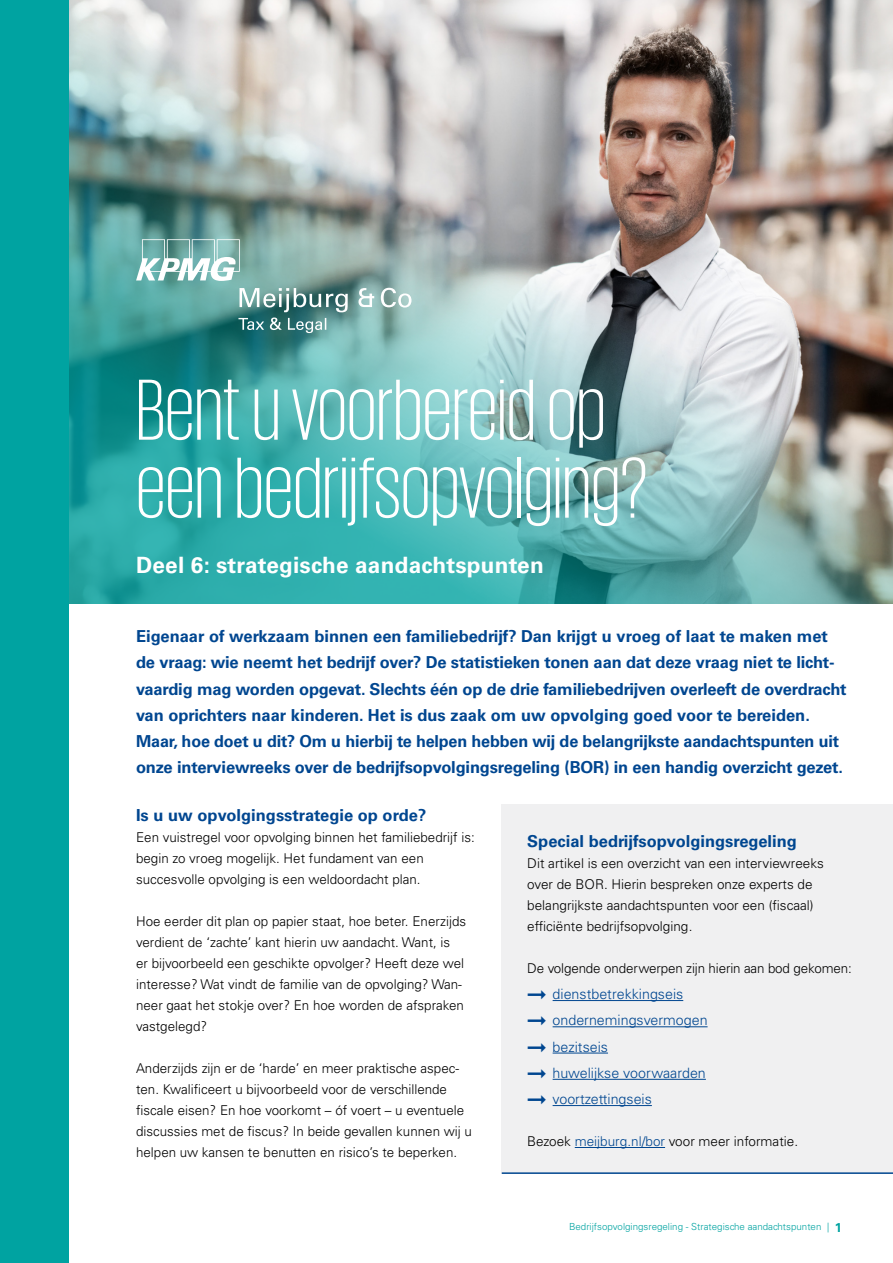
<style>
.page{position:relative;width:893px;height:1263px;background:#fff}
.page>*{position:absolute;margin:0;border:0;box-sizing:border-box;transform-origin:0 0}
.t1{font:300 88.5px/78px "KPMG";color:#fff}
.t2{font:700 22.5px "Univers LT Std";letter-spacing:.01em;color:#fff}
.t3{font:700 16.5px/26.2px "Univers LT Std";letter-spacing:-.01em;color:#004690}
.t4{font:300 14.25px/26.2px "Univers LT Std";color:#004690}
.t5{font:300 13.5px/21px "Univers LT Std";color:#000}
.t6{font:300 9.75px "Univers LT Std";color:#00a3a1}
.s1{color:#004690}
.s2{font-weight:700;font-size:12.75px}
</style>
<div class="page">
<div style="left:502px;top:805px;width:391px;height:369px;background:#f0f0f1"></div>
<img style="left:68px;top:0;width:825px;height:604px">
<hr style="left:502px;top:1172px;width:391px;height:2px;background:#004690">
<hr style="left:553px;top:1000px;width:130px;height:1px;background:#004690">
<hr style="left:553px;top:1026px;width:155px;height:1px;background:#004690">
<hr style="left:553px;top:1053px;width:55px;height:1px;background:#004690">
<hr style="left:553px;top:1079px;width:153px;height:1px;background:#004690">
<hr style="left:553px;top:1105px;width:99px;height:1px;background:#004690">
<hr style="left:575px;top:1147px;width:90px;height:1px;background:#004690">
<svg style="left:136px;top:239px;width:275px;height:94px;background:#7daca7"></svg>
<div style="left:0;top:0;width:68px;height:1263px;background:#00a3a1"></div>
<h1 class="t1" style="left:136px;top:369px;width:513px">Bent u voorbereid op een bedrijfsopvolging?</h1>
<h2 class="t2" style="left:136px;top:552px;width:409px">Deel 6: strategische aandachtspunten</h2>
<p class="t3" style="left:136px;top:623px;width:712px">Eigenaar of werkzaam binnen een familiebedrijf? Dan krijgt u vroeg of laat te maken met de vraag: wie neemt het bedrijf over? De statistieken tonen aan dat deze vraag niet te licht&shy;vaardig mag worden opgevat. Slechts één op de drie familiebedrijven overleeft de overdracht van oprichters naar kinderen. Het is dus zaak om uw opvolging goed voor te bereiden.<br>Maar, hoe doet u dit? Om u hierbij te helpen hebben wij de belangrijkste aandachtspunten uit onze interviewreeks over de bedrijfsopvolgingsregeling (BOR) in een handig overzicht gezet.</p>
<p class="t3" style="left:136px;top:802px;width:292px">Is u uw opvolgingsstrategie op orde?</p>
<p class="t5" style="left:136px;top:826px;width:340px">Een vuistregel voor opvolging binnen het familiebedrijf is: begin zo vroeg mogelijk. Het fundament van een succesvolle opvolging is een weldoordacht plan.</p>
<p class="t5" style="left:136px;top:910px;width:332px">Hoe eerder dit plan op papier staat, hoe beter. Enerzijds verdient de ‘zachte’ kant hierin uw aandacht. Want, is<br>er bijvoorbeeld een geschikte opvolger? Heeft deze wel interesse? Wat vindt de familie van de opvolging? Wan&shy;neer gaat het stokje over? En hoe worden de afspraken vastgelegd?</p>
<p class="t5" style="left:136px;top:1057px;width:337px">Anderzijds zijn er de ‘harde’ en meer praktische aspec&shy;ten. Kwalificeert u bijvoorbeeld voor de verschillende fiscale eisen? En hoe voorkomt – óf voert – u eventuele discussies met de fiscus? In beide gevallen kunnen wij u helpen uw kansen te benutten en risico’s te beperken.</p>
<p class="t3" style="left:527px;top:828px;width:271px">Special bedrijfsopvolgingsregeling</p>
<p class="t5" style="left:527px;top:852px;width:298px">Dit artikel is een overzicht van een interviewreeks over de BOR. Hierin bespreken onze experts de belangrijkste aandachtspunten voor een (fiscaal) efficiënte bedrijfsopvolging.</p>
<p class="t5" style="left:527px;top:957px;width:326px">De volgende onderwerpen zijn hierin aan bod gekomen:</p>
<p class="t4" style="left:527px;top:981px;width:182px">➞ dienstbetrekkingseis<br>➞ ondernemingsvermogen ➞ bezitseis<br>➞ huwelijkse voorwaarden ➞ voortzettingseis</p>
<p class="t5" style="left:527px;top:1131px;width:272px">Bezoek <span class="s1">meijburg.nl/bor</span> voor meer informatie.</p>
<p class="t6" style="left:569px;top:1221px;width:274px">Bedrijfsopvolgingsregeling - Strategische aandachtspunten | <span class="s2">1</span></p>
</div>
